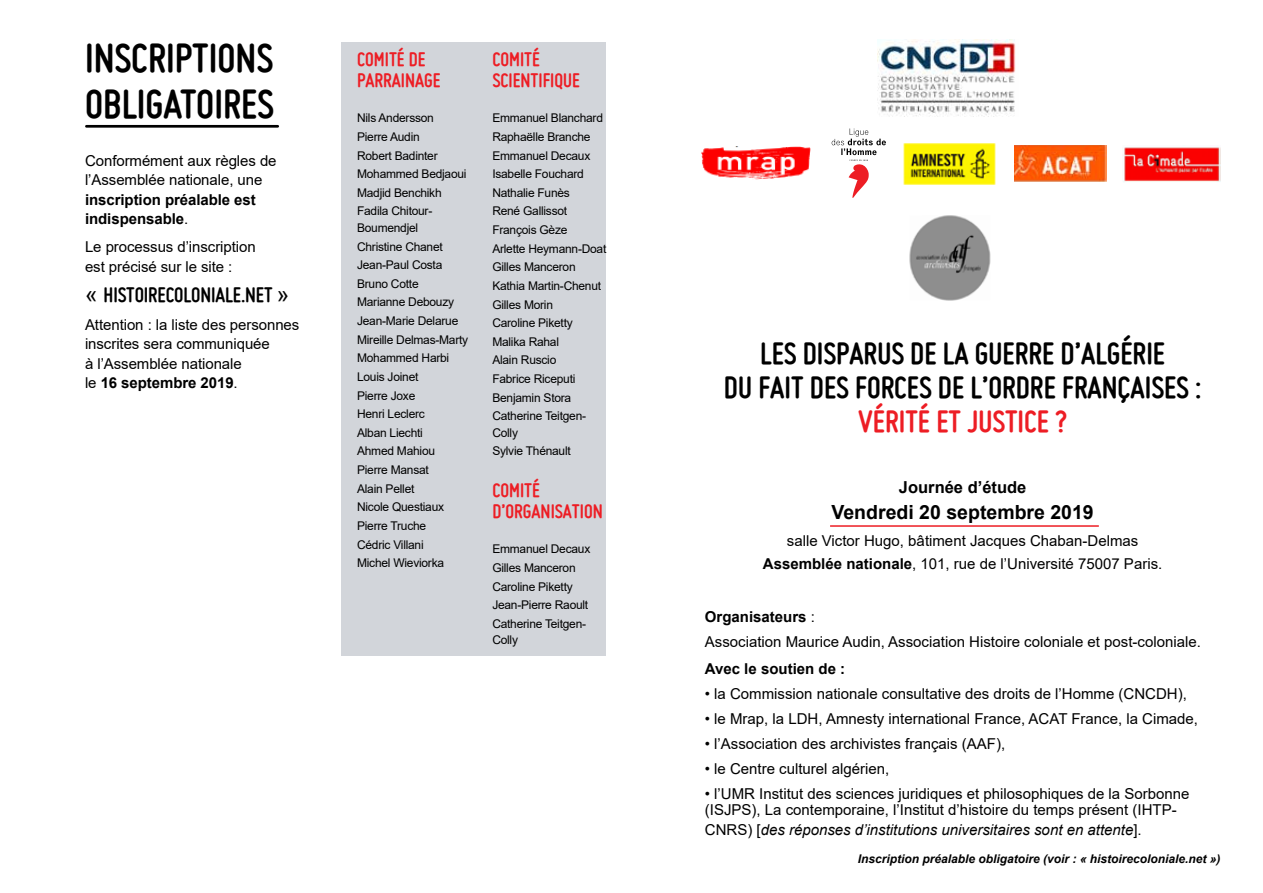
<style>
.page{position:relative;width:1263px;height:893px;background:#fff}
.page>*{position:absolute;margin:0;border:0;box-sizing:border-box;transform-origin:0 0}
.t1{font:700 43.5px/46.5px "Miso";color:#000}
.t2{font:700 33px/34px "Miso";color:#000;text-align:center}
.t3{font:700 33px "Miso";color:#ed1d24}
.t4{font:700 22.5px "Miso";letter-spacing:-.005em;color:#000}
.t5{font:700 21px/21px "Miso";color:#ed1d24}
.t6{font:700 19.5px "Arial";color:#000}
.t7{font:700 16.5px "Arial";color:#000}
.t8{font:15px/19.5px "Arial";color:#000}
.t9{font:italic 15px "Arial";color:#000}
.t10{font:700 15px/19.5px "Arial";letter-spacing:-.005em;color:#000}
.t11{font:12px/18.6px "Arial";letter-spacing:-.02em;color:#000}
.t12{font:italic 700 12px "Arial";color:#000}
.s1{font-weight:400}
.s2{font-family:"Arial";font-weight:400}
.s3{font-weight:700}
.s4{font-style:normal}
</style>
<div class="page">
<svg style="left:832px;top:128px;width:54px;height:70px"></svg>
<img style="left:702px;top:147px;width:108px;height:32px">
<img style="left:903px;top:143px;width:93px;height:42px">
<img style="left:1123px;top:147px;width:97px;height:35px">
<img style="left:1014px;top:146px;width:92px;height:35px">
<img style="left:909px;top:215px;width:82px;height:86px">
<img style="left:877px;top:39px;width:139px;height:78px">
<hr style="left:830px;top:525px;width:269px;height:2px;background:#ed1d24">
<div style="left:341px;top:43px;width:265px;height:613px;background:#d2d5da"></div>
<hr style="left:86px;top:125px;width:192px;height:3px;background:#000">
<h1 class="t1" style="left:85px;top:34px;width:190px">INSCRIPTIONS<br>OBLIGATOIRES</h1>
<p class="t8" style="left:85px;top:151px;width:193px">Conformément aux règles de l’Assemblée nationale, une</p>
<p class="t10" style="left:85px;top:190px;width:172px">inscription préalable est indispensable<span class="s1">.</span></p>
<p class="t8" style="left:85px;top:237px;width:172px">Le processus d’inscription est précisé sur le site :</p>
<h3 class="t4" style="left:85px;top:282px;width:206px"><span class="s2">«</span> HISTOIRECOLONIALE.NET <span class="s2">»</span></h3>
<p class="t8" style="left:85px;top:315px;width:216px">Attention : la liste des personnes inscrites sera communiquée<br>à l’Assemblée nationale<br>le <span class="s3">16 septembre 2019</span>.</p>
<h3 class="t5" style="left:357px;top:49px;width:85px">COMITÉ DE<br>PARRAINAGE</h3>
<p class="t11" style="left:357px;top:109px;width:111px">Nils Andersson<br>Pierre Audin<br>Robert Badinter<br>Mohammed Bedjaoui<br>Madjid Benchikh<br>Fadila Chitour-</p>
<p class="t11" style="left:357px;top:218px;width:113px">Boumendjel<br>Christine Chanet<br>Jean-Paul Costa<br>Bruno Cotte<br>Marianne Debouzy<br>Jean-Marie Delarue<br>Mireille Delmas-Marty<br>Mohammed Harbi<br>Louis Joinet<br>Pierre Joxe<br>Henri Leclerc<br>Alban Liechti<br>Ahmed Mahiou<br>Pierre Mansat<br>Alain Pellet<br>Nicole Questiaux<br>Pierre Truche<br>Cédric Villani<br>Michel Wieviorka</p>
<h3 class="t5" style="left:492px;top:49px;width:89px">COMITÉ<br>SCIENTIFIQUE</h3>
<p class="t11" style="left:492px;top:109px;width:116px">Emmanuel Blanchard<br>Raphaëlle Branche<br>Emmanuel Decaux<br>Isabelle Fouchard<br>Nathalie Funès<br>René Gallissot<br>François Gèze<br>Arlette Heymann-Doat<br>Gilles Manceron<br>Kathia Martin-Chenut<br>Gilles Morin<br>Caroline Piketty<br>Malika Rahal<br>Alain Ruscio<br>Fabrice Riceputi<br>Benjamin Stora<br>Catherine Teitgen-</p>
<p class="t11" style="left:492px;top:423px;width:80px">Colly<br>Sylvie Thénault</p>
<h3 class="t5" style="left:492px;top:480px;width:112px">COMITÉ<br>D’ORGANISATION</h3>
<p class="t11" style="left:492px;top:540px;width:100px">Emmanuel Decaux<br>Gilles Manceron<br>Caroline Piketty<br>Jean-Pierre Raoult<br>Catherine Teitgen-</p>
<p class="t11" style="left:492px;top:631px;width:27px">Colly</p>
<h2 class="t2" style="left:724px;top:336px;width:479px">LES DISPARUS DE LA GUERRE D’ALGÉRIE<br>DU FAIT DES FORCES DE L’ORDRE FRANÇAISES :</h2>
<h2 class="t3" style="left:858px;top:403px;width:210px">VÉRITÉ ET JUSTICE ?</h2>
<p class="t7" style="left:899px;top:475px;width:129px">Journée d’étude</p>
<h3 class="t6" style="left:831px;top:499px;width:264px">Vendredi 20 septembre 2019</h3>
<p class="t8" style="left:763px;top:529px;width:401px;line-height:23.5px;text-align:center">salle Victor Hugo, bâtiment Jacques Chaban-Delmas<br><span class="s3">Assemblée nationale</span>, 101, rue de l’Université 75007 Paris.</p>
<p class="t8" style="left:705px;top:604px;width:498px;line-height:25px"><span class="s3">Organisateurs</span> :<br>Association Maurice Audin, Association Histoire coloniale et post-coloniale.</p>
<p class="t10" style="left:705px;top:659px;width:142px">Avec le soutien de :</p>
<p class="t8" style="left:705px;top:684px;width:484px">• la Commission nationale consultative des droits de l’Homme (CNCDH),</p>
<p class="t8" style="left:705px;top:709px;width:495px">• le Mrap, la LDH, Amnesty international France, ACAT France, la Cimade,</p>
<p class="t8" style="left:705px;top:734px;width:302px">• l’Association des archivistes français (AAF),</p>
<p class="t8" style="left:705px;top:759px;width:186px">• le Centre culturel algérien,</p>
<p class="t8" style="left:705px;top:785px;width:486px;line-height:16.5px">• l’UMR Institut des sciences juridiques et philosophiques de la Sorbonne (ISJPS), La contemporaine, l’Institut d’histoire du temps présent (IHTP-</p>
<p class="t9" style="left:705px;top:820px;width:438px"><span class="s4">CNRS) [</span>des réponses d’institutions universitaires sont en attente<span class="s4">].</span></p>
<p class="t12" style="left:858px;top:851px;width:364px">Inscription préalable obligatoire (voir : « histoirecoloniale.net »)</p>
</div>
